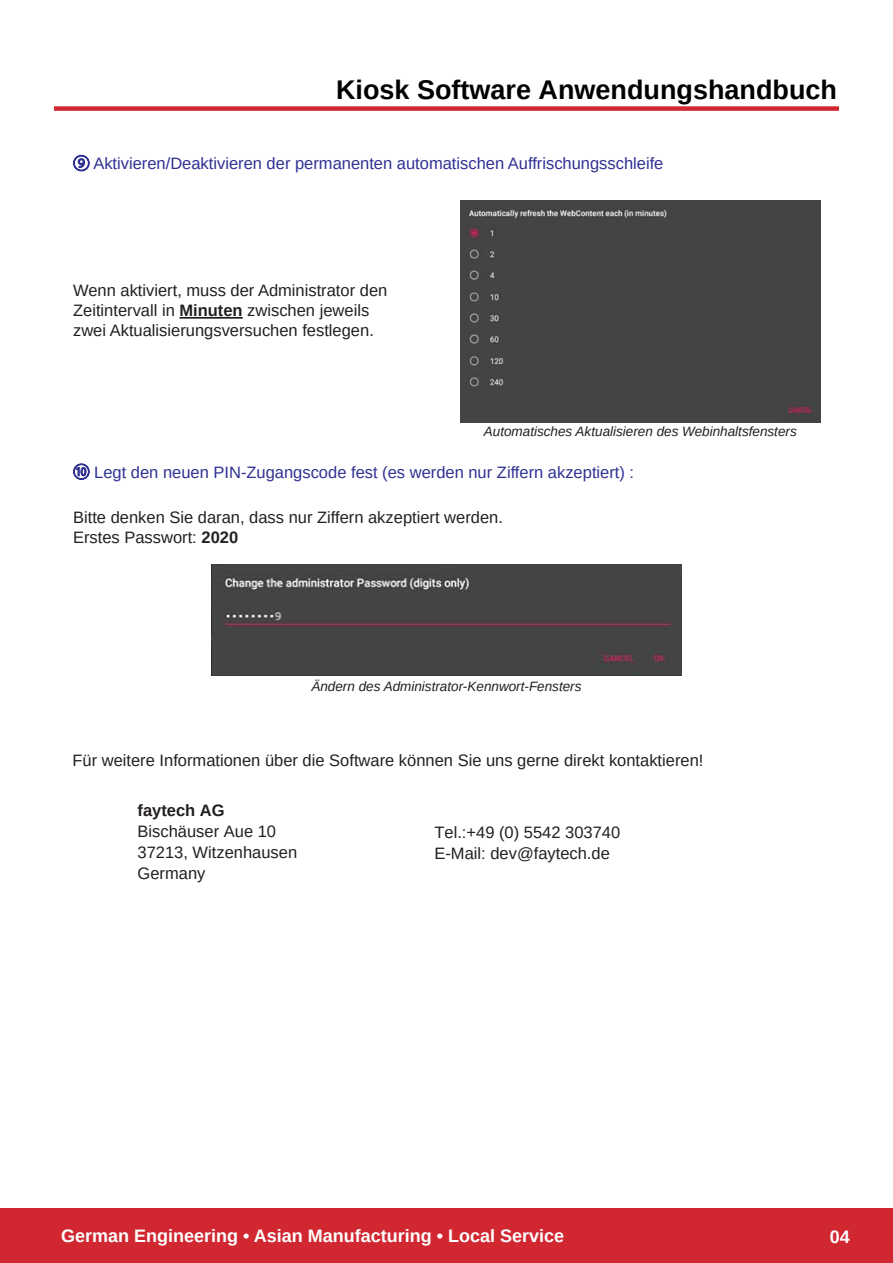
<style>
.page{position:relative;width:893px;height:1263px;background:#fff}
.page>*{position:absolute;margin:0;border:0;box-sizing:border-box;transform-origin:0 0}
.t1{font:700 27px "Arimo";color:#010101}
.t2{font:700 18px "Arimo";color:#fff}
.t3{font:16.5px/19.8px "Arimo";color:#231f20}
.t4{font:16.5px "Arimo";color:#2e3092}
.t5{font:700 16.5px "Arimo";color:#231f20}
.t6{font:italic 13.5px "Arimo";color:#231f20}
.s1{font-family:"Koz Go Pr 6 N"}
.s2{font-weight:700}
</style>
<div class="page">
<svg style="left:73px;top:154px;width:17px;height:18px"></svg>
<svg style="left:73px;top:463px;width:17px;height:17px"></svg>
<hr style="left:179px;top:317px;width:64px;height:2px;background:#231f20">
<div style="left:54px;top:106px;width:785px;height:5px;background:#d12730"></div>
<div style="left:0;top:1209px;width:893px;height:54px;background:#d12730"></div>
<div style="left:460px;top:201px;width:360px;height:221px;background:#444"></div>
<img style="left:212px;top:565px;width:469px;height:110px">
<h1 class="t1" style="left:336px;top:71px;width:503px">Kiosk Software Anwendungshandbuch</h1>
<p class="t4" style="left:73px;top:153px;width:592px"><span class="s1">⑨</span> Aktivieren/Deaktivieren der permanenten automatischen Auffrischungsschleife</p>
<p class="t3" style="left:73px;top:281px;width:316px">Wenn aktiviert, muss der Administrator den<br>Zeitintervall in <span class="s2">Minuten</span> zwischen jeweils zwei Aktualisierungsversuchen festlegen.</p>
<p class="t6" style="left:484px;top:422px;width:314px">Automatisches Aktualisieren des Webinhaltsfensters</p>
<p class="t4" style="left:73px;top:462px;width:562px"><span class="s1">⑩</span> Legt den neuen PIN-Zugangscode fest (es werden nur Ziffern akzeptiert) :</p>
<p class="t3" style="left:73px;top:508px;width:431px">Bitte denken Sie daran, dass nur Ziffern akzeptiert werden.<br>Erstes Passwort: <span class="s2">2020</span></p>
<p class="t6" style="left:311px;top:677px;width:272px">Ändern des Administrator-Kennwort-Fensters</p>
<p class="t3" style="left:72px;top:750px;width:632px">Für weitere Informationen über die Software können Sie uns gerne direkt kontaktieren!</p>
<p class="t5" style="left:138px;top:799px;width:89px">faytech AG</p>
<p class="t3" style="left:138px;top:821px;width:161px;line-height:21px">Bischäuser Aue 10<br>37213, Witzenhausen<br>Germany</p>
<p class="t3" style="left:434px;top:821px;width:187px;line-height:21px">Tel.:+49 (0) 5542 303740<br>E-Mail: dev@faytech.de</p>
<p class="t2" style="left:61px;top:1224px;width:505px">German Engineering • Asian Manufacturing • Local Service</p>
<p class="t2" style="left:830px;top:1224px;width:22px">04</p>
</div>
